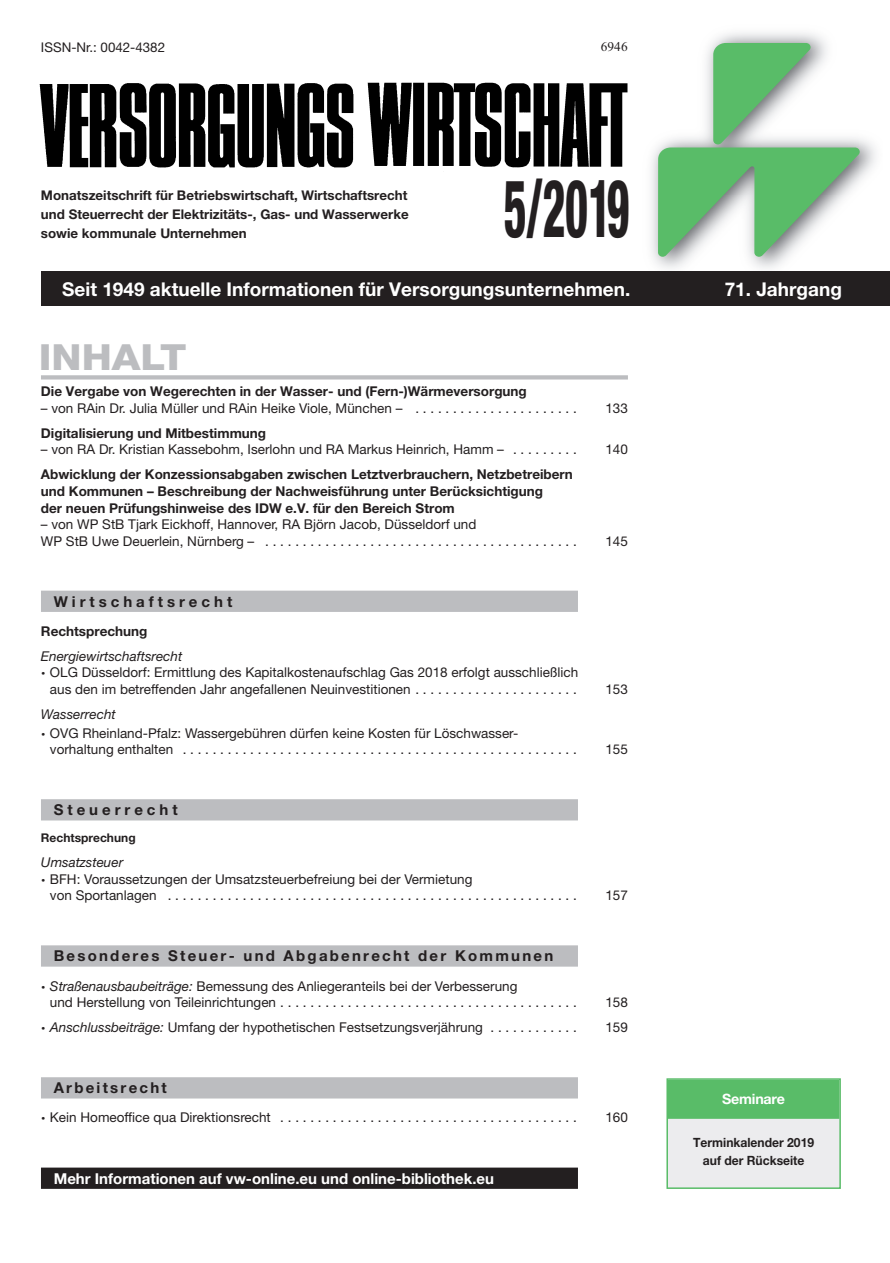
<style>
.page{position:relative;width:890px;height:1263px;background:#fff}
.page>*{position:absolute;margin:0;border:0;box-sizing:border-box;transform-origin:0 0}
.t1{font:800 condensed 80.25px "Helvetica Neue";color:#231f20;scale:.55 1}
.t2{font:800 36px "Helvetica Neue";color:#bcbdc0;scale:1.13 1}
.t3{font:700 19.05px "Helvetica Neue";color:#fff}
.t4{font:700 15px "Helvetica Neue";letter-spacing:.15em;color:#231f20}
.t5{font:700 15px "Helvetica Neue";color:#fff}
.t6{font:700 15px "Helvetica Neue";letter-spacing:.265em;color:#231f20}
.t7{font:700 14.25px "Helvetica Neue";letter-spacing:-.015em;color:#fff}
.t8{font:13.5px/16.5px "Helvetica Neue";color:#231f20}
.t9{font:700 13.5px/16.5px "Helvetica Neue";color:#231f20}
.t10{font:italic 13.5px/25px "Helvetica Neue";color:#231f20}
.t11{font:700 13.35px/19.2px "Helvetica Neue";color:#231f20;text-align:justify}
.t12{font:13.35px "Helvetica Neue";color:#231f20}
.t13{font:13.35px "Times New Roman";color:#231f20}
.t14{font:700 12.75px/18px "Helvetica Neue";color:#231f20;text-align:center;scale:.95 1}
.t15{font:700 12px "Helvetica Neue";color:#231f20}
.s1{font-weight:700;font-style:normal}
.s2{font-style:italic}
</style>
<div class="page">
<img style="left:39px;top:82px;width:589px;height:86px">
<img style="left:642px;top:32px;width:240px;height:240px">
<svg style="left:658px;top:43px;width:201px;height:214px"></svg>
<div style="left:41px;top:272px;width:849px;height:34px;background:#231f20"></div>
<svg style="left:41px;top:375px;width:587px;height:4px;background:#c0c1c4"></svg>
<div style="left:41px;top:590px;width:537px;height:21px;background:#bcbdc0"></div>
<div style="left:41px;top:799px;width:537px;height:21px;background:#bcbdc0"></div>
<div style="left:41px;top:945px;width:537px;height:21px;background:#bcbdc0"></div>
<div style="left:41px;top:1076px;width:537px;height:22px;background:#bcbdc0"></div>
<div style="left:41px;top:1167px;width:537px;height:21px;background:#231f20"></div>
<div style="left:668px;top:1079px;width:171px;height:108px;background:#ececee"></div>
<div style="left:666px;top:1077px;width:175px;height:111px;border:2px solid #59bc68"></div>
<div style="left:668px;top:1079px;width:171px;height:39px;background:#59bc68"></div>
<p class="t12" style="left:41px;top:42px;width:126px">ISSN-Nr.: 0042-4382</p>
<p class="t11" style="left:41px;top:186px;width:369px">Monatszeitschrift für Betriebswirtschaft, Wirtschaftsrecht und Steuerrecht der Elektrizitäts-, Gas- und Wasserwerke sowie kommunale Unternehmen</p>
<p class="t13" style="left:601px;top:39px;width:28px">6946</p>
<p class="t1" style="left:504px;top:180px;width:230px">5/2019</p>
<p class="t3" style="left:62px;top:283px;width:570px">Seit 1949 aktuelle Informationen für Versorgungsunternehmen.</p>
<p class="t3" style="left:724px;top:283px;width:119px">71. Jahrgang</p>
<p class="t2" style="left:39px;top:344px;width:132px">INHALT</p>
<p class="t9" style="left:41px;top:384px;width:487px">Die Vergabe von Wegerechten in der Wasser- und (Fern-)Wärmeversorgung</p>
<p class="t8" style="left:41px;top:401px;width:537px">– von RAin Dr. Julia Müller und RAin Heike Viole, München – . . . . . . . . . . . . . . . . . . . . . .</p>
<p class="t8" style="left:605px;top:401px;width:24px">133</p>
<p class="t9" style="left:41px;top:426px;width:227px">Digitalisierung und Mitbestimmung</p>
<p class="t8" style="left:41px;top:442px;width:537px">– von RA Dr. Kristian Kassebohm, Iserlohn und RA Markus Heinrich, Hamm – . . . . . . . . .</p>
<p class="t8" style="left:605px;top:442px;width:24px">140</p>
<p class="t9" style="left:41px;top:467px;width:533px">Abwicklung der Konzessionsabgaben zwischen Letztverbrauchern, Netzbetreibern und Kommunen – Beschreibung der Nachweisführung unter Berücksichtigung<br>der neuen Prüfungshinweise des IDW e.V. für den Bereich Strom</p>
<p class="t8" style="left:41px;top:517px;width:537px">– von WP StB Tjark Eickhoff, Hannover, RA Björn Jacob, Düsseldorf und<br>WP StB Uwe Deuerlein, Nürnberg – . . . . . . . . . . . . . . . . . . . . . . . . . . . . . . . . . . . . . . . . . .</p>
<p class="t8" style="left:605px;top:533px;width:24px">145</p>
<p class="t6" style="left:54px;top:595px;width:180px">Wirtschaftsrecht</p>
<p class="t10" style="left:41px;top:619px;width:143px"><span class="s1">Rechtsprechung<br></span>Energiewirtschaftsrecht</p>
<p class="t8" style="left:41px;top:665px;width:539px;text-align:center">• OLG Düsseldorf: Ermittlung des Kapitalkostenaufschlag Gas 2018 erfolgt ausschließlich aus den im betreffenden Jahr angefallenen Neuinvestitionen . . . . . . . . . . . . . . . . . . . . . .</p>
<p class="t10" style="left:41px;top:702px;width:76px">Wasserrecht</p>
<p class="t8" style="left:50px;top:725px;width:528px;text-indent:-9px">• OVG Rheinland-Pfalz: Wassergebühren dürfen keine Kosten für Löschwasser&shy;vorhaltung enthalten . . . . . . . . . . . . . . . . . . . . . . . . . . . . . . . . . . . . . . . . . . . . . . . . . . . . .</p>
<p class="t6" style="left:54px;top:804px;width:125px">Steuerrecht</p>
<p class="t15" style="left:41px;top:833px;width:96px">Rechtsprechung</p>
<p class="t10" style="left:41px;top:851px;width:84px">Umsatzsteuer</p>
<p class="t8" style="left:50px;top:871px;width:528px;text-indent:-9px">• BFH: Voraussetzungen der Umsatzsteuerbefreiung bei der Vermietung<br>von Sportanlagen . . . . . . . . . . . . . . . . . . . . . . . . . . . . . . . . . . . . . . . . . . . . . . . . . . . . . . .</p>
<p class="t4" style="left:54px;top:950px;width:501px">Besonderes Steuer- und Abgabenrecht der Kommunen</p>
<p class="t8" style="left:50px;top:978px;width:528px;text-indent:-9px">• <span class="s2">Straßenausbaubeiträge:</span> Bemessung des Anliegeranteils bei der Verbesserung<br>und Herstellung von Teileinrichtungen . . . . . . . . . . . . . . . . . . . . . . . . . . . . . . . . . . . . . . . .</p>
<p class="t8" style="left:605px;top:682px;width:24px">153</p>
<p class="t8" style="left:605px;top:742px;width:24px">155</p>
<p class="t8" style="left:605px;top:888px;width:24px">157</p>
<p class="t8" style="left:605px;top:995px;width:24px">158</p>
<p class="t8" style="left:41px;top:1020px;width:537px">• <span class="s2">Anschlussbeiträge:</span> Umfang der hypothetischen Festsetzungsverjährung . . . . . . . . . . . .</p>
<p class="t8" style="left:605px;top:1020px;width:24px">159</p>
<p class="t4" style="left:54px;top:1082px;width:115px">Arbeitsrecht</p>
<p class="t8" style="left:41px;top:1110px;width:537px">• Kein Homeoffice qua Direktionsrecht . . . . . . . . . . . . . . . . . . . . . . . . . . . . . . . . . . . . . . . .</p>
<p class="t8" style="left:605px;top:1110px;width:24px">160</p>
<p class="t5" style="left:54px;top:1172px;width:442px">Mehr Informationen auf vw-online.eu und online-bibliothek.eu</p>
<p class="t7" style="left:722px;top:1093px;width:64px">Seminare</p>
<p class="t14" style="left:693px;top:1134px;width:129px">Terminkalender 2019 auf der Rückseite</p>
</div>
